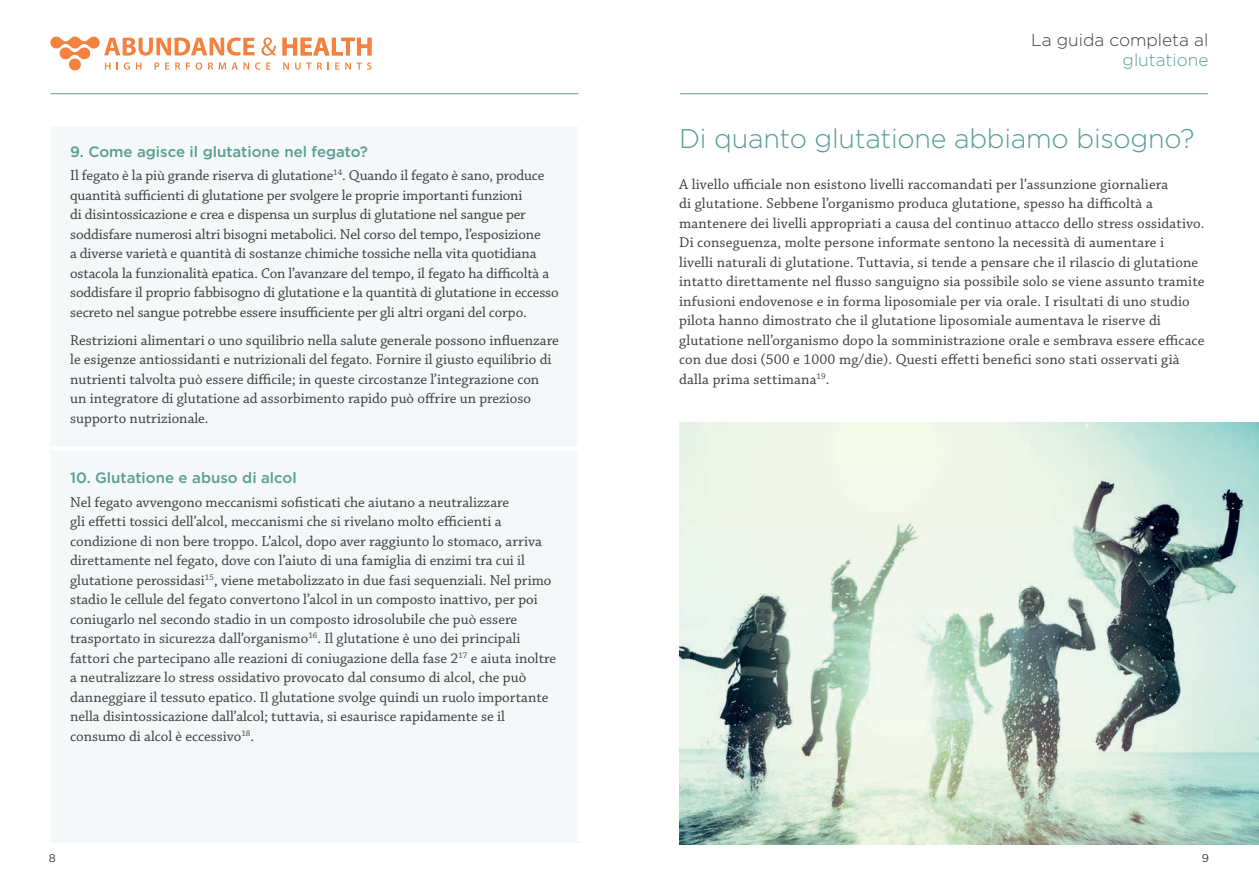
<style>
.page{position:relative;width:1259px;height:893px;background:#fff}
.page>*{position:absolute;margin:0;border:0;box-sizing:border-box;transform-origin:0 0}
.t1{font:300 27px "Gotham";letter-spacing:-.01em;color:#579d93}
.t2{font:300 17.25px "Gotham";color:#3e3e3f}
.t3{font:300 17.25px "Gotham";color:#579d93}
.t4{font:15px/19.5px "Chaparral Pro";color:#3e3e3f}
.t5{font:500 15px "Gotham";color:#579d93}
.t6{font:11.25px "Gotham";color:#3e3e3f}
</style>
<div class="page">
<hr style="left:680px;top:93px;width:528px;height:1px;background:#579d93">
<svg style="left:282px;top:38px;width:89px;height:17px"></svg>
<svg style="left:50px;top:37px;width:226px;height:33px"></svg>
<svg style="left:283px;top:63px;width:6px;height:7px"></svg>
<svg style="left:295px;top:63px;width:16px;height:7px"></svg>
<svg style="left:317px;top:62px;width:5px;height:8px"></svg>
<svg style="left:335px;top:63px;width:4px;height:7px"></svg>
<svg style="left:345px;top:62px;width:26px;height:8px"></svg>
<hr style="left:50px;top:842px;width:528px;height:1px;background:#579d93">
<hr style="left:50px;top:93px;width:528px;height:1px;background:#579d93">
<div style="left:51px;top:126px;width:527px;height:717px;background:#f4f8f8"></div>
<img style="left:679px;top:422px;width:580px;height:422px">
<hr style="left:21px;top:446px;width:588px;height:4px;background:#fff">
<p class="t5" style="left:70px;top:141px;width:299px">9. Come agisce il glutatione nel fegato?</p>
<p class="t4" style="left:70px;top:166px;width:490px">Il fegato è la più grande riserva di glutatione<sup>14</sup>. Quando il fegato è sano, produce quantità sufficienti di glutatione per svolgere le proprie importanti funzioni<br>di disintossicazione e crea e dispensa un surplus di glutatione nel sangue per soddisfare numerosi altri bisogni metabolici. Nel corso del tempo, l’esposizione<br>a diverse varietà e quantità di sostanze chimiche tossiche nella vita quotidiana ostacola la funzionalità epatica. Con l’avanzare del tempo, il fegato ha difficoltà a soddisfare il proprio fabbisogno di glutatione e la quantità di glutatione in eccesso secreto nel sangue potrebbe essere insufficiente per gli altri organi del corpo.</p>
<p class="t4" style="left:70px;top:331px;width:490px">Restrizioni alimentari o uno squilibrio nella salute generale possono influenzare le esigenze antiossidanti e nutrizionali del fegato. Fornire il giusto equilibrio di nutrienti talvolta può essere difficile; in queste circostanze l’integrazione con un integratore di glutatione ad assorbimento rapido può offrire un prezioso supporto nutrizionale.</p>
<p class="t5" style="left:70px;top:468px;width:228px">10. Glutatione e abuso di alcol</p>
<p class="t4" style="left:70px;top:493px;width:487px">Nel fegato avvengono meccanismi sofisticati che aiutano a neutralizzare<br>gli effetti tossici dell’alcol, meccanismi che si rivelano molto efficienti a condizione di non bere troppo. L’alcol, dopo aver raggiunto lo stomaco, arriva direttamente nel fegato, dove con l’aiuto di una famiglia di enzimi tra cui il glutatione perossidasi<sup>15</sup>, viene metabolizzato in due fasi sequenziali. Nel primo stadio le cellule del fegato convertono l’alcol in un composto inattivo, per poi coniugarlo nel secondo stadio in un composto idrosolubile che può essere trasportato in sicurezza dall’organismo<sup>16</sup>. Il glutatione è uno dei principali fattori che partecipano alle reazioni di coniugazione della fase 2<sup>17</sup> e aiuta inoltre a neutralizzare lo stress ossidativo provocato dal consumo di alcol, che può danneggiare il tessuto epatico. Il glutatione svolge quindi un ruolo importante nella disintossicazione dall’alcol; tuttavia, si esaurisce rapidamente se il consumo di alcol è eccessivo<sup>18</sup>.</p>
<p class="t6" style="left:49px;top:850px;width:9px">8</p>
<p class="t2" style="left:1031px;top:29px;width:179px">La guida completa al</p>
<p class="t3" style="left:1122px;top:49px;width:87px">glutatione</p>
<h1 class="t1" style="left:679px;top:121px;width:517px">Di quanto glutatione abbiamo bisogno?</h1>
<p class="t4" style="left:679px;top:175px;width:527px">A livello ufficiale non esistono livelli raccomandati per l’assunzione giornaliera<br>di glutatione. Sebbene l’organismo produca glutatione, spesso ha difficoltà a mantenere dei livelli appropriati a causa del continuo attacco dello stress ossidativo.<br>Di conseguenza, molte persone informate sentono la necessità di aumentare i<br>livelli naturali di glutatione. Tuttavia, si tende a pensare che il rilascio di glutatione intatto direttamente nel flusso sanguigno sia possibile solo se viene assunto tramite infusioni endovenose e in forma liposomiale per via orale. I risultati di uno studio pilota hanno dimostrato che il glutatione liposomiale aumentava le riserve di glutatione nell’organismo dopo la somministrazione orale e sembrava essere efficace con due dosi (500 e 1000 mg/die). Questi effetti benefici sono stati osservati già dalla prima settimana<sup>19</sup>.</p>
<p class="t6" style="left:1201px;top:850px;width:9px">9</p>
</div>
